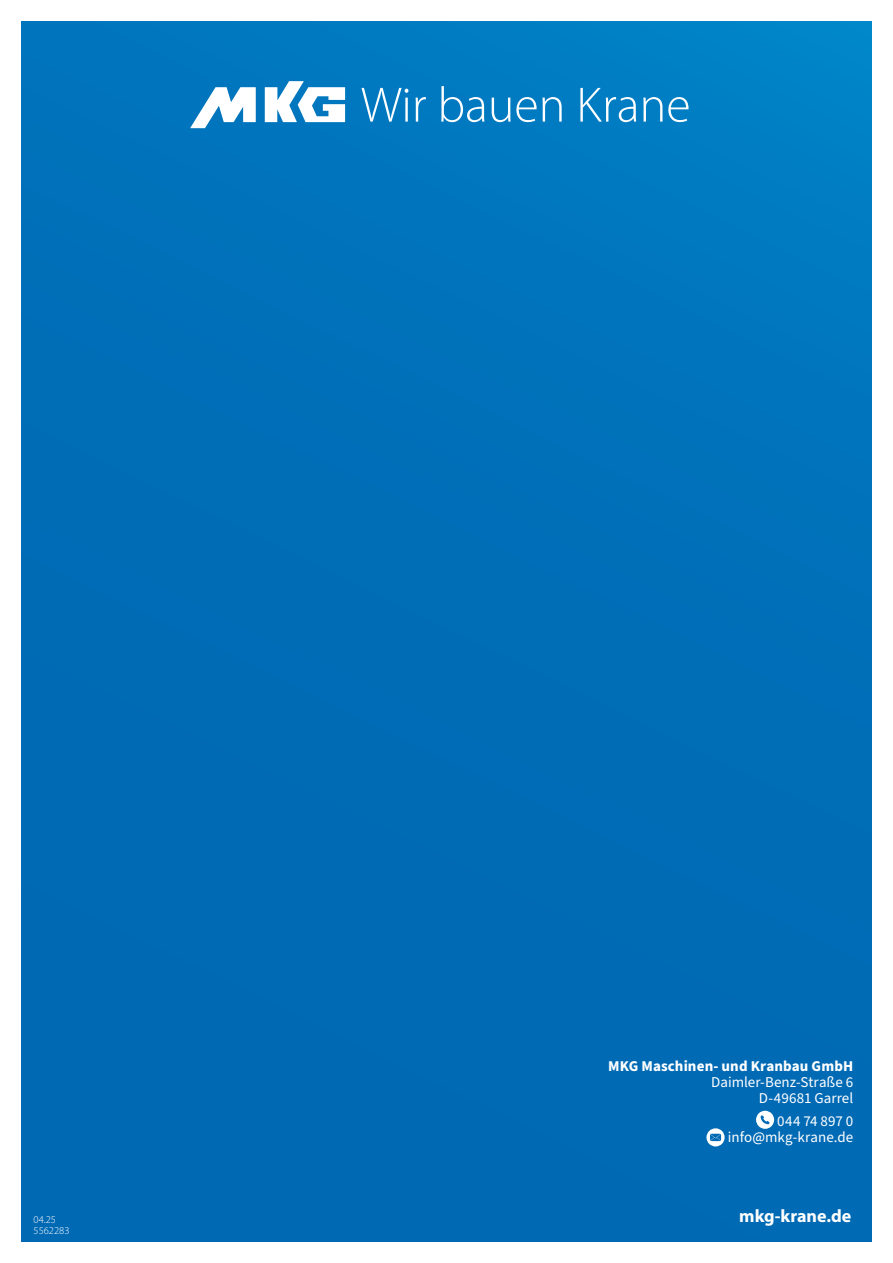
<style>
.page{position:relative;width:893px;height:1263px;background:#fff}
.page>*{position:absolute;margin:0;border:0;box-sizing:border-box;transform-origin:0 0}
.t1{font:300 49.95px "Myriad Pro";color:#fff}
.t2{font:700 18px "Myriad Pro";color:#fff}
.t3{font:15px/16px "Source Sans Pro";color:#fff;text-align:right}
.t4{font:700 15px "Source Sans Pro";letter-spacing:.01em;color:#fff}
.t5{font:300 10.5px/10.5px "Myriad Pro";color:#fff}
</style>
<div class="page">
<div style="left:21px;top:21px;width:851px;height:1221px;background:linear-gradient(to right,#006bb6,#0072bb)"></div>
<svg style="left:265px;top:81px;width:80px;height:41px"></svg>
<svg style="left:190px;top:87px;width:66px;height:41px"></svg>
<svg style="left:706px;top:1128px;width:19px;height:18px"></svg>
<svg style="left:756px;top:1111px;width:18px;height:18px"></svg>
<h1 class="t1" style="left:361px;top:75px;width:331px">Wir bauen Krane</h1>
<p class="t5" style="left:34px;top:1214px;width:37px">04.25<br>5562283</p>
<p class="t4" style="left:608px;top:1056px;width:247px">MKG Maschinen- und Kranbau GmbH</p>
<p class="t3" style="left:711px;top:1074px;width:144px">Daimler-Benz-Straße 6<br>D-49681 Garrel</p>
<p class="t3" style="left:728px;top:1114px;width:127px">044 74 897 0 info@mkg-krane.de</p>
<p class="t2" style="left:739px;top:1204px;width:114px">mkg-krane.de</p>
</div>
